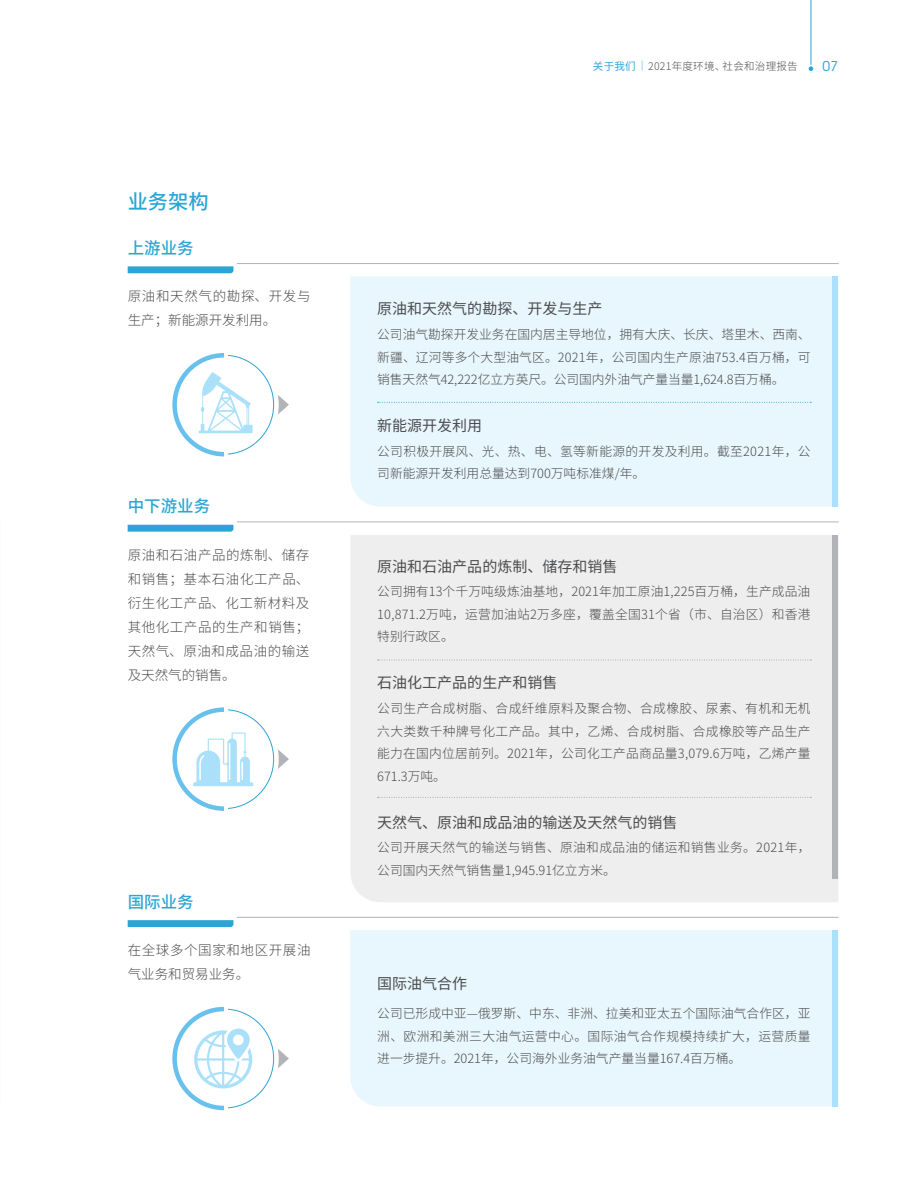
<style>
.page{position:relative;width:915px;height:1191px;background:#fff}
.page>*{position:absolute;margin:0;border:0;box-sizing:border-box;transform-origin:0 0}
.t1{font:500 20.25px "Source Han Sans CN";color:#2ba5d5}
.t2{font:500 16.5px "Source Han Sans CN";color:#2ba5d5}
.t3{font:15px "Source Han Sans CN";color:#4b4c4d}
.t4{font:300 13.5px/24px "Source Han Sans CN";letter-spacing:.04em;color:#4b4c4d}
.t5{font:13.5px "ITC Avant Garde Std";color:#2ba5d5}
.t6{font:300 12.75px/22.5px "Source Han Sans CN";letter-spacing:.015em;color:#4b4c4d;text-align:justify}
.t7{font:300 10.5px "Source Han Sans CN";letter-spacing:.025em;color:#4b4c4d}
.s1{font-weight:400;color:#2ba5d5}
.s2{font-size:9px;color:#2ba5d5}
</style>
<div class="page">
<hr style="left:810px;top:0;width:1px;height:72px;background:#2ba5d5">
<div style="left:806px;top:65px;width:8px;height:7px;border:2px solid #fff;border-radius:50%"></div>
<svg style="left:128px;top:266px;width:105px;height:7px"></svg>
<svg style="left:128px;top:525px;width:105px;height:6px"></svg>
<svg style="left:128px;top:920px;width:105px;height:7px"></svg>
<div style="left:350px;top:276px;width:482px;height:230px;background:#e8f6fd"></div>
<div style="left:350px;top:930px;width:482px;height:176px;background:#e8f6fd"></div>
<div style="left:350px;top:535px;width:488px;height:367px;background:#eeeeef"></div>
<hr style="left:237px;top:263px;width:601px;height:1px;background:#b2b3b7">
<hr style="left:237px;top:917px;width:601px;height:1px;background:#b2b3b7">
<hr style="left:237px;top:521px;width:601px;height:1px;background:#b2b3b7">
<svg style="left:377px;top:402px;width:433px;height:1px"></svg>
<svg style="left:377px;top:659px;width:433px;height:1px"></svg>
<div style="left:832px;top:276px;width:6px;height:230px;background:#aae0f9"></div>
<div style="left:832px;top:930px;width:6px;height:176px;background:#aae0f9"></div>
<div style="left:832px;top:535px;width:6px;height:343px;background:#b2b3b7"></div>
<svg style="left:377px;top:797px;width:433px;height:1px"></svg>
<svg style="left:277px;top:395px;width:12px;height:20px"></svg>
<div style="left:169px;top:350px;width:109px;height:109px;background:#fff;border-radius:50%"></div>
<svg style="left:172px;top:353px;width:80px;height:104px"></svg>
<svg style="left:277px;top:1048px;width:12px;height:21px"></svg>
<div style="left:169px;top:1004px;width:109px;height:109px;background:#fff;border-radius:50%"></div>
<svg style="left:172px;top:1006px;width:80px;height:105px"></svg>
<svg style="left:278px;top:749px;width:11px;height:20px"></svg>
<svg style="left:172px;top:707px;width:81px;height:104px"></svg>
<h1 class="t1" style="left:128px;top:190px;width:82px">业务架构</h1>
<p class="t2" style="left:128px;top:238px;width:67px">上游业务</p>
<p class="t4" style="left:128px;top:285px;width:184px">原油和天然气的勘探、开发与生产；新能源开发利用。</p>
<p class="t2" style="left:128px;top:497px;width:84px">中下游业务</p>
<p class="t4" style="left:128px;top:543px;width:183px;text-align:justify">原油和石油产品的炼制、储存和销售；基本石油化工产品、衍生化工产品、化工新材料及其他化工产品的生产和销售；天然气、原油和成品油的输送及天然气的销售。</p>
<p class="t2" style="left:128px;top:892px;width:67px">国际业务</p>
<p class="t4" style="left:128px;top:938px;width:184px">在全球多个国家和地区开展油气业务和贸易业务。</p>
<p class="t7" style="left:592px;top:60px;width:206px"><span class="s1">关于我们</span> <span class="s2">|</span> 2021年度环境、社会和治理报告</p>
<p class="t5" style="left:822px;top:58px;width:17px">07</p>
<p class="t3" style="left:377px;top:300px;width:227px">原油和天然气的勘探、开发与生产</p>
<p class="t6" style="left:377px;top:323px;width:435px">公司油气勘探开发业务在国内居主导地位，拥有大庆、长庆、塔里木、西南、新疆、辽河等多个大型油气区。2021年，公司国内生产原油753.4百万桶，可销售天然气42,222亿立方英尺。公司国内外油气产量当量1,624.8百万桶。</p>
<p class="t3" style="left:377px;top:417px;width:107px">新能源开发利用</p>
<p class="t6" style="left:377px;top:440px;width:434px">公司积极开展风、光、热、电、氢等新能源的开发及利用。截至2021年，公司新能源开发利用总量达到700万吨标准煤/年。</p>
<p class="t3" style="left:377px;top:557px;width:242px">原油和石油产品的炼制、储存和销售</p>
<p class="t6" style="left:377px;top:580px;width:435px">公司拥有13个千万吨级炼油基地，2021年加工原油1,225百万桶，生产成品油10,871.2万吨，运营加油站2万多座，覆盖全国31个省（市、自治区）和香港特别行政区。</p>
<p class="t3" style="left:377px;top:674px;width:182px">石油化工产品的生产和销售</p>
<p class="t6" style="left:377px;top:697px;width:435px">公司生产合成树脂、合成纤维原料及聚合物、合成橡胶、尿素、有机和无机六大类数千种牌号化工产品。其中，乙烯、合成树脂、合成橡胶等产品生产能力在国内位居前列。2021年，公司化工产品商品量3,079.6万吨，乙烯产量671.3万吨。</p>
<p class="t3" style="left:377px;top:813px;width:302px">天然气、原油和成品油的输送及天然气的销售</p>
<p class="t6" style="left:377px;top:836px;width:434px">公司开展天然气的输送与销售、原油和成品油的储运和销售业务。2021年，公司国内天然气销售量1,945.91亿立方米。</p>
<p class="t3" style="left:377px;top:975px;width:92px">国际油气合作</p>
<p class="t6" style="left:377px;top:1002px;width:434px">公司已形成中亚—俄罗斯、中东、非洲、拉美和亚太五个国际油气合作区，亚洲、欧洲和美洲三大油气运营中心。国际油气合作规模持续扩大，运营质量进一步提升。2021年，公司海外业务油气产量当量167.4百万桶。</p>
</div>
